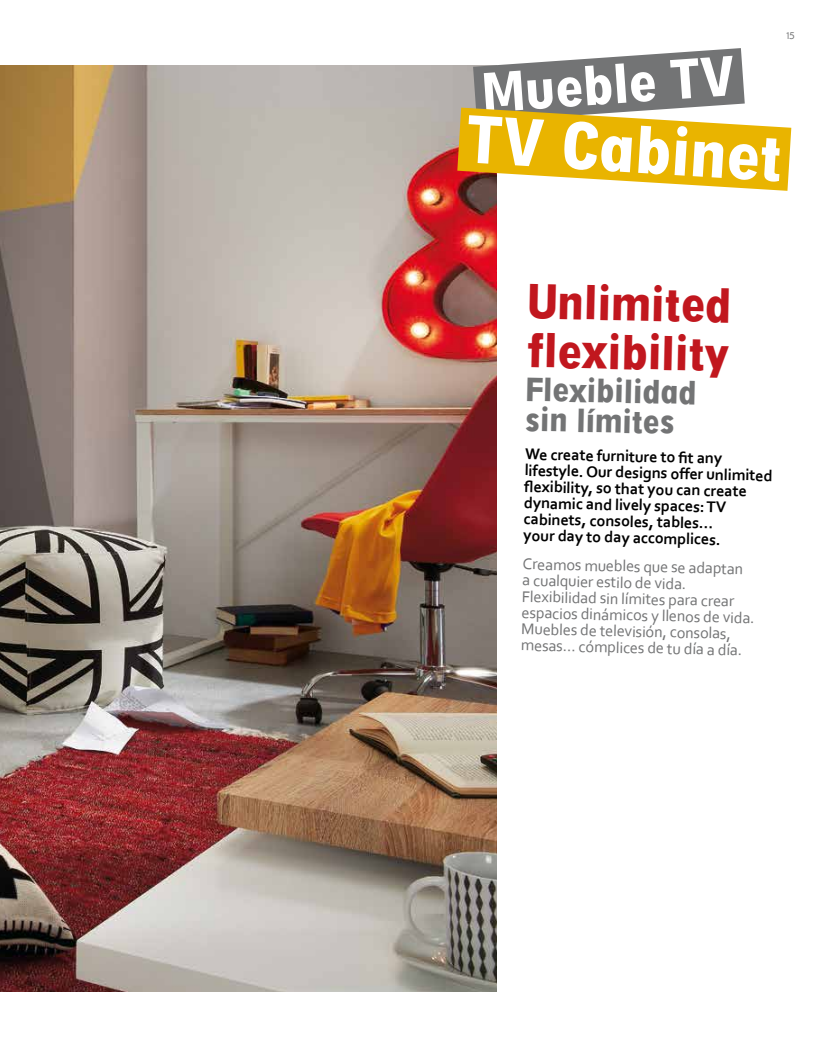
<style>
.page{position:relative;width:823px;height:1063px;background:#fff}
.page>*{position:absolute;margin:0;border:0;box-sizing:border-box;transform-origin:0 0}
.t1{font:700 condensed 60px "Digi Grotesk LT";color:#fff}
.t2{font:700 condensed 50px "Digi Grotesk LT";color:#fff}
.t3{font:700 condensed 43.75px/48.8px "Digi Grotesk LT";color:#c1171e}
.t4{font:700 condensed 30px/30px "Digi Grotesk LT";color:#737475}
.t5{font:16.25px/16.2px "Corbel";color:#737475}
.t6{font:700 16.25px/16.2px "Corbel";color:#000}
.t7{font:10px "Corinthian Light Plain";color:#737475}
</style>
<div class="page">
<img style="left:0;top:66px;width:496px;height:925px">
<svg style="left:457px;top:48px;width:333px;height:143px"></svg>
<p class="t7" style="left:786px;top:30px;width:10px">15</p>
<h2 class="t2" style="left:479px;top:60px;width:256px;rotate:-4deg">Mueble TV</h2>
<h1 class="t1" style="left:468px;top:100px;width:318px;rotate:3deg">TV Cabinet</h1>
<h3 class="t3" style="left:527px;top:277px;width:206px;rotate:1deg">Unlimited flexibility</h3>
<h3 class="t4" style="left:525px;top:374px;width:173px;rotate:1deg">Flexibilidad sin límites</h3>
<p class="t6" style="left:524px;top:446px;width:249px;rotate:1deg">We create furniture to fi t any lifestyle. Our designs off er unlimited fl exibility, so that you can create dynamic and lively spaces: TV cabinets, consoles, tables…<br>your day to day accomplices.</p>
<p class="t5" style="left:522px;top:556px;width:234px;rotate:1deg">Creamos muebles que se adaptan<br>a cualquier estilo de vida.<br>Flexibilidad sin límites para crear espacios dinámicos y llenos de vida.<br>Muebles de televisión, consolas, mesas… cómplices de tu día a día.</p>
</div>
